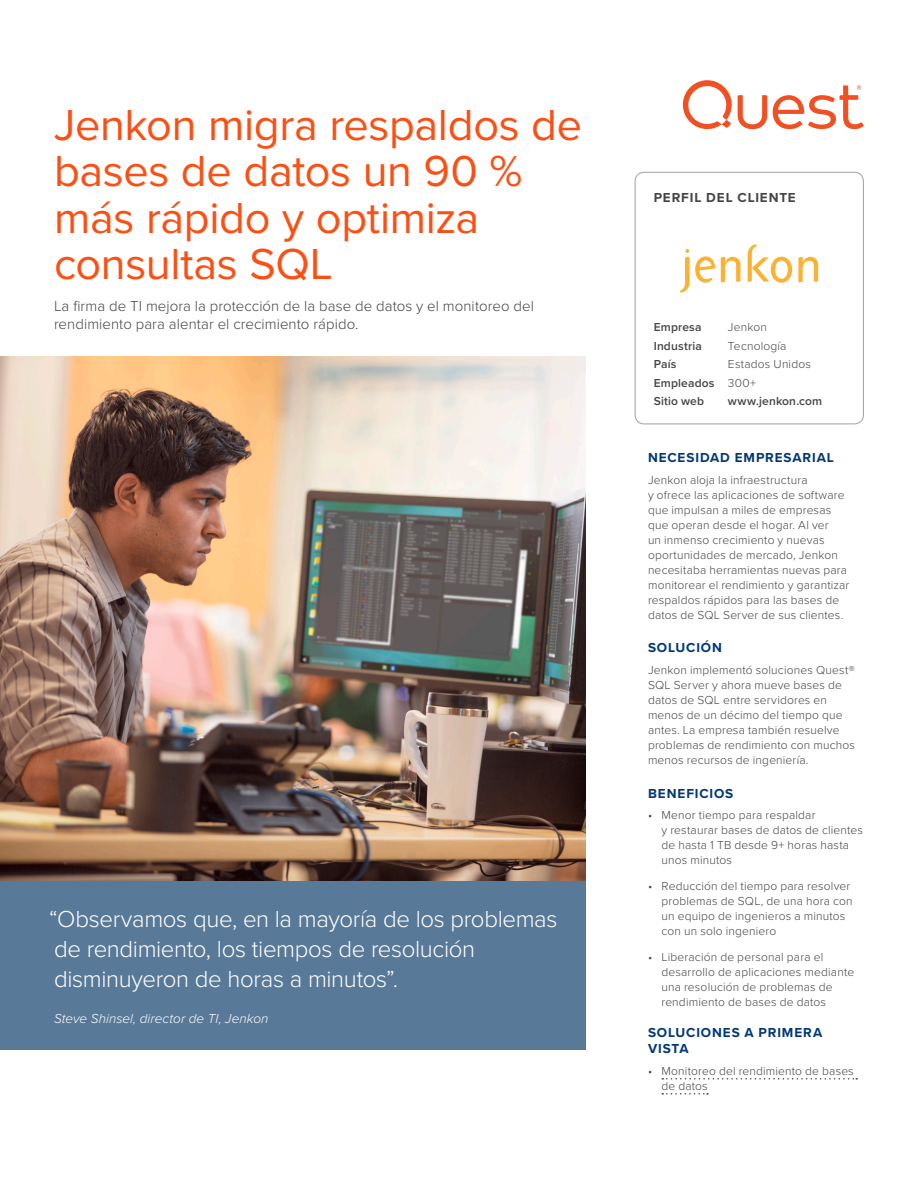
<style>
.page{position:relative;width:918px;height:1188px;background:#fff}
.page>*{position:absolute;margin:0;border:0;box-sizing:border-box;transform-origin:0 0}
.Headline{font:45px/46.5px "Proxima Nova";letter-spacing:-.005em;color:#fb4f14}
.t1{font:300 24px/30px "Proxima Nova";letter-spacing:-.015em;color:#fff}
.Sub_Head{font:300 15px/18px "Proxima Nova";letter-spacing:.005em;color:#444}
.Section_Heading_1{font:700 13.5px/16.5px "Proxima Nova";letter-spacing:.065em;color:#003876}
.Callout_Box_Byline{font:italic 300 13.5px "Proxima Nova";letter-spacing:.005em;color:#fff}
.Section_Heading_1-2{font:700 13.5px "Proxima Nova";letter-spacing:.065em;color:#444}
.Side_Bar_Text_8pt{font:300 12px/15px "Proxima Nova";letter-spacing:.015em;color:#444}
.Side_Bar_Text_8pt-2{font:600 12px "Proxima Nova";letter-spacing:.015em;color:#444}
.s1{font-weight:300}
</style>
<div class="page">
<svg style="left:738px;top:95px;width:29px;height:34px"></svg>
<svg style="left:773px;top:85px;width:91px;height:44px"></svg>
<svg style="left:683px;top:80px;width:49px;height:49px"></svg>
<svg style="left:662px;top:1078px;width:195px;height:2px"></svg>
<svg style="left:662px;top:1093px;width:46px;height:2px"></svg>
<div style="left:0;top:881px;width:585px;height:169px;background:#597999"></div>
<img style="left:0;top:357px;width:585px;height:524px">
<div style="left:635px;top:172px;width:229px;height:252px;border:1px solid #aaa;border-radius:9px"></div>
<svg style="left:680px;top:249px;width:35px;height:44px"></svg>
<svg style="left:721px;top:257px;width:19px;height:26px"></svg>
<svg style="left:798px;top:257px;width:20px;height:26px"></svg>
<svg style="left:748px;top:244px;width:44px;height:39px"></svg>
<p class="Headline" style="left:54px;top:100px;width:530px">Jenkon migra respaldos de bases de datos un 90 % más rápido y optimiza consultas SQL</p>
<p class="Sub_Head" style="left:54px;top:296px;width:481px">La firma de TI mejora la protección de la base de datos y el monitoreo del rendimiento para alentar el crecimiento rápido.</p>
<p class="t1" style="left:49px;top:903px;width:510px">“Observamos que, en la mayoría de los problemas de rendimiento, los tiempos de resolución disminuyeron de horas a minutos”.</p>
<p class="Callout_Box_Byline" style="left:54px;top:1008px;width:216px">Steve Shinsel, director de TI, Jenkon</p>
<p class="Section_Heading_1-2" style="left:654px;top:187px;width:144px">PERFIL DEL CLIENTE</p>
<p class="Side_Bar_Text_8pt-2" style="left:654px;top:318px;width:49px">Empresa</p>
<p class="Side_Bar_Text_8pt" style="left:728px;top:319px;width:40px">Jenkon</p>
<p class="Side_Bar_Text_8pt-2" style="left:654px;top:337px;width:50px">Industria</p>
<p class="Side_Bar_Text_8pt" style="left:728px;top:338px;width:60px">Tecnología</p>
<p class="Side_Bar_Text_8pt-2" style="left:654px;top:355px;width:24px">País</p>
<p class="Side_Bar_Text_8pt" style="left:728px;top:356px;width:85px">Estados Unidos</p>
<p class="Side_Bar_Text_8pt-2" style="left:654px;top:374px;width:104px">Empleados <span class="s1">300+</span></p>
<p class="Side_Bar_Text_8pt-2" style="left:654px;top:392px;width:52px">Sitio web</p>
<p class="Side_Bar_Text_8pt-2" style="left:728px;top:392px;width:96px">www.jenkon.com</p>
<p class="Section_Heading_1" style="left:648px;top:449px;width:187px">NECESIDAD EMPRESARIAL</p>
<p class="Side_Bar_Text_8pt" style="left:648px;top:472px;width:203px">Jenkon aloja la infraestructura<br>y ofrece las aplicaciones de software que impulsan a miles de empresas que operan desde el hogar. Al ver<br>un inmenso crecimiento y nuevas oportunidades de mercado, Jenkon necesitaba herramientas nuevas para monitorear el rendimiento y garantizar respaldos rápidos para las bases de datos de SQL Server de sus clientes.</p>
<p class="Section_Heading_1" style="left:648px;top:639px;width:75px">SOLUCIÓN</p>
<p class="Side_Bar_Text_8pt" style="left:648px;top:662px;width:209px">Jenkon implementó soluciones Quest® SQL Server y ahora mueve bases de datos de SQL entre servidores en menos de un décimo del tiempo que antes. La empresa también resuelve problemas de rendimiento con muchos menos recursos de ingeniería.</p>
<p class="Section_Heading_1" style="left:648px;top:785px;width:87px">BENEFICIOS</p>
<p class="Side_Bar_Text_8pt" style="left:662px;top:807px;width:203px;text-indent:-14px">• Menor tiempo para respaldar<br>y restaurar bases de datos de clientes de hasta 1 TB desde 9+ horas hasta unos minutos</p>
<p class="Side_Bar_Text_8pt" style="left:662px;top:878px;width:193px;text-indent:-14px">• Reducción del tiempo para resolver problemas de SQL, de una hora con un equipo de ingenieros a minutos con un solo ingeniero</p>
<p class="Side_Bar_Text_8pt" style="left:662px;top:949px;width:194px;text-indent:-14px">• Liberación de personal para el desarrollo de aplicaciones mediante una resolución de problemas de rendimiento de bases de datos</p>
<p class="Section_Heading_1" style="left:648px;top:1024px;width:176px">SOLUCIONES A PRIMERA<br>VISTA</p>
<p class="Side_Bar_Text_8pt" style="left:662px;top:1063px;width:194px;text-indent:-14px">• Monitoreo del rendimiento de bases de datos</p>
</div>
